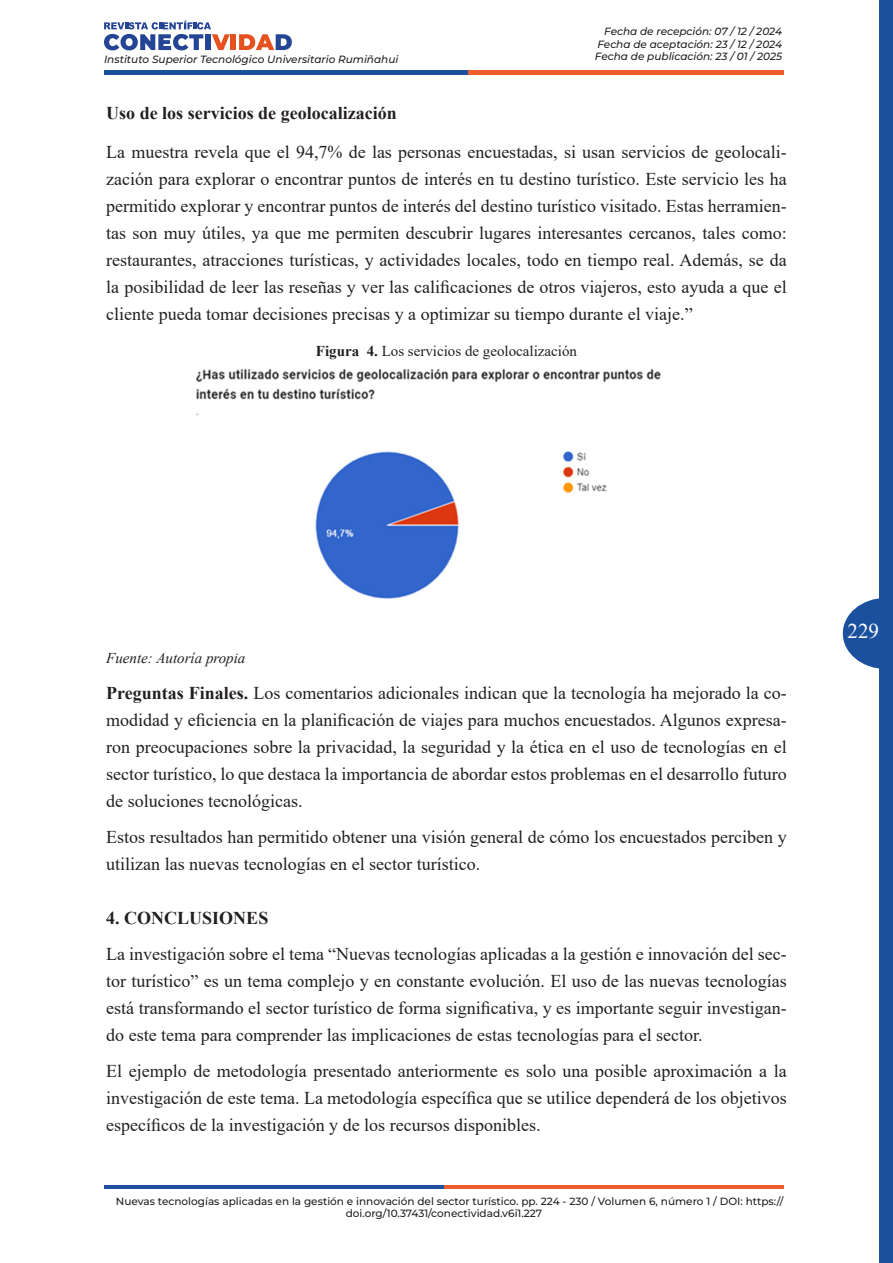
<style>
.page{position:relative;width:893px;height:1263px;background:#fff}
.page>*{position:absolute;margin:0;border:0;box-sizing:border-box;transform-origin:0 0}
.t1{font:21px "Times New Roman";color:#fff}
.t2{font:18px/27px "Times New Roman";color:#231f20;text-align:justify}
.Heading_1{font:700 18px "Times New Roman";color:#231f20}
.t3{font:15px "Times New Roman";color:#231f20}
.t4{font:italic 15px "Times New Roman";color:#231f20}
.t5{font:500 10.5px/12.6px "Montserrat";color:#231f20}
.t6{font:italic 500 10.5px "Montserrat";color:#231f20}
.s1{font-weight:700}
</style>
<div class="page">
<hr style="left:104px;top:1185px;width:340px;height:3px;background:#1a509d">
<hr style="left:444px;top:1185px;width:339px;height:3px;background:#ed5d2b">
<svg style="left:104px;top:21px;width:126px;height:29px"></svg>
<div style="left:231px;top:34px;width:5px;height:16px;background:#e6521f"></div>
<svg style="left:239px;top:34px;width:53px;height:16px"></svg>
<div style="left:104px;top:70px;width:364px;height:5px;background:#1a509d"></div>
<div style="left:468px;top:70px;width:315px;height:5px;background:#ed5d2b"></div>
<div style="left:879px;top:0;width:14px;height:1263px;background:#1a509d"></div>
<svg style="left:843px;top:598px;width:36px;height:71px"></svg>
<img style="left:196px;top:368px;width:465px;height:231px">
<p class="t6" style="left:104px;top:52px;width:296px">Instituto Superior Tecnológico Universitario Rumiñahui</p>
<p class="t6" style="left:604px;top:24px;width:179px">Fecha de recepción: 07 / 12 / 2024</p>
<p class="t6" style="left:597px;top:36px;width:186px">Fecha de aceptación: 23 / 12 / 2024</p>
<p class="t6" style="left:595px;top:49px;width:189px">Fecha de publicación: 23 / 01 / 2025</p>
<p class="Heading_1" style="left:106px;top:99px;width:292px">Uso de los servicios de geolocalización</p>
<p class="t2" style="left:106px;top:137px;width:682px">La muestra revela que el 94,7% de las personas encuestadas, si usan servicios de geolocali&shy;zación para explorar o encontrar puntos de interés en tu destino turístico. Este servicio les ha permitido explorar y encontrar puntos de interés del destino turístico visitado. Estas herramien&shy;tas son muy útiles, ya que me permiten descubrir lugares interesantes cercanos, tales como: restaurantes, atracciones turísticas, y actividades locales, todo en tiempo real. Además, se da la posibilidad de leer las reseñas y ver las calificaciones de otros viajeros, esto ayuda a que el cliente pueda tomar decisiones precisas y a optimizar su tiempo durante el viaje.”</p>
<p class="t3" style="left:316px;top:340px;width:263px"><span class="s1">Figura 4.</span> Los servicios de geolocalización</p>
<p class="t4" style="left:106px;top:647px;width:141px">Fuente: Autoría propia</p>
<p class="t2" style="left:106px;top:679px;width:682px"><span class="s1">Preguntas Finales.</span> Los comentarios adicionales indican que la tecnología ha mejorado la co&shy;modidad y eficiencia en la planificación de viajes para muchos encuestados. Algunos expresa&shy;ron preocupaciones sobre la privacidad, la seguridad y la ética en el uso de tecnologías en el sector turístico, lo que destaca la importancia de abordar estos problemas en el desarrollo futuro de soluciones tecnológicas.</p>
<p class="t2" style="left:106px;top:823px;width:682px">Estos resultados han permitido obtener una visión general de cómo los encuestados perciben y utilizan las nuevas tecnologías en el sector turístico.</p>
<p class="Heading_1" style="left:106px;top:905px;width:164px">4. CONCLUSIONES</p>
<p class="t2" style="left:106px;top:940px;width:682px">La investigación sobre el tema “Nuevas tecnologías aplicadas a la gestión e innovación del sec&shy;tor turístico” es un tema complejo y en constante evolución. El uso de las nuevas tecnologías está transformando el sector turístico de forma significativa, y es importante seguir investigan&shy;do este tema para comprender las implicaciones de estas tecnologías para el sector.</p>
<p class="t2" style="left:106px;top:1057px;width:682px">El ejemplo de metodología presentado anteriormente es solo una posible aproximación a la investigación de este tema. La metodología específica que se utilice dependerá de los objetivos específicos de la investigación y de los recursos disponibles.</p>
<p class="t5" style="left:346px;top:1194px;width:439px;text-indent:-230px">Nuevas tecnologías aplicadas en la gestión e innovación del sector turístico. pp. 224 - 230 / Volumen 6, número 1 / DOI: https:// doi.org/10.37431/conectividad.v6i1.227</p>
<p class="t1" style="left:848px;top:616px;width:33px">229</p>
</div>
